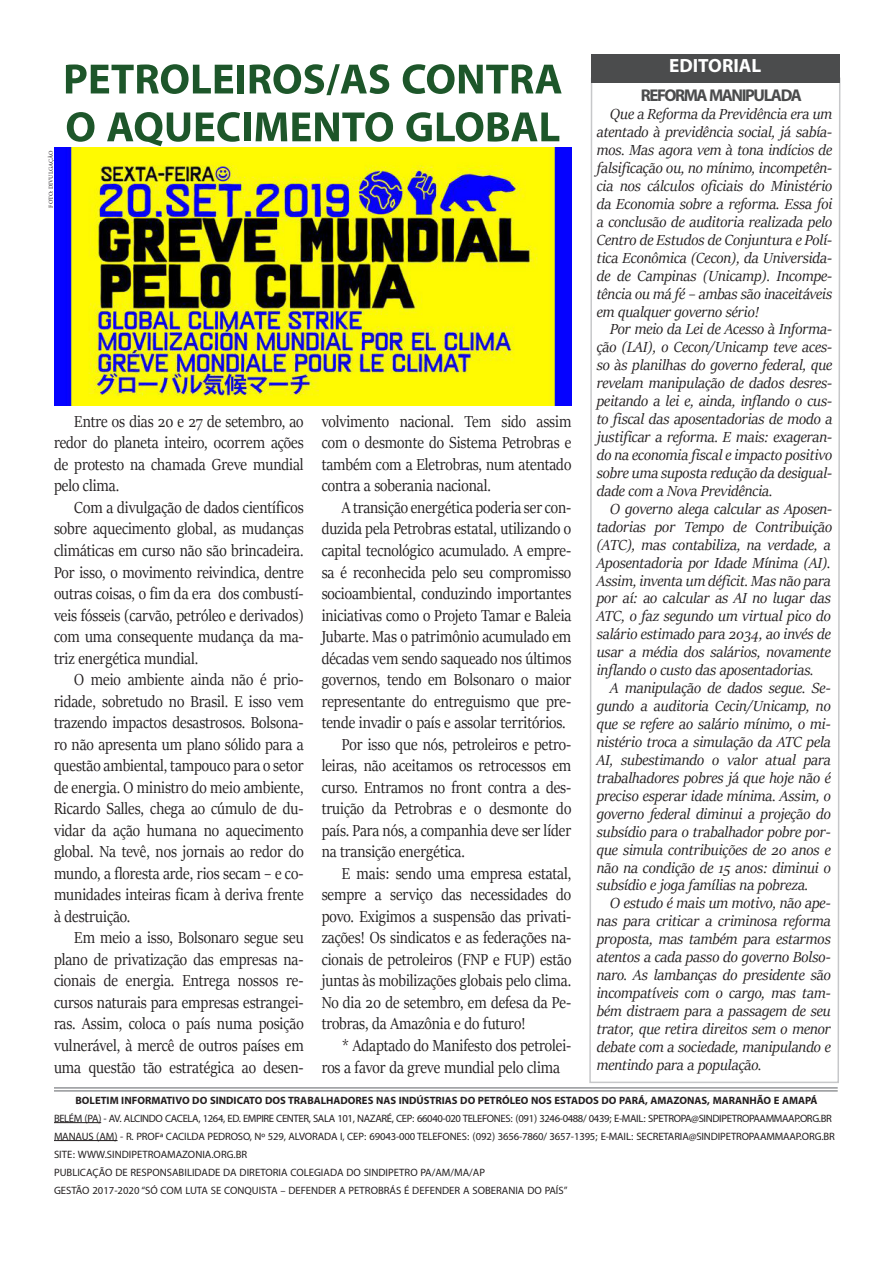
<style>
.page{position:relative;width:893px;height:1263px;background:#fff}
.page>*{position:absolute;margin:0;border:0;box-sizing:border-box;transform-origin:0 0}
.t1{font:700 59.85px/47.8px "Myriad Arabic";color:#1d562a}
.t2{font:700 26.85px "Myriad Arabic";color:#fff}
.t3{font:700 23.85px "Myriad Arabic";letter-spacing:-.06em;color:#4b4c4d}
.t4{font:18px/21.5px "Sitka Banner";color:#231f20;text-align:justify;scale:.89 1}
.t5{font:italic 16.5px/18px "Sitka Banner";color:#231f20;text-align:justify;scale:.96 1}
.t6{font:15px/18px "Myriad Arabic";letter-spacing:-.01em;color:#231f20}
.t7{font:700 15px "Myriad Arabic";color:#231f20}
.t8{font:6px "Minion Pro";letter-spacing:-.005em;color:#231f20}
</style>
<div class="page">
<svg style="left:589px;top:77px;width:252px;height:1006px"></svg>
<hr style="left:54px;top:1122px;width:47px;height:1px;background:#231f20">
<hr style="left:54px;top:1140px;width:64px;height:1px;background:#231f20">
<hr style="left:54px;top:1087px;width:784px;height:2px;background:#939598">
<hr style="left:54px;top:1090px;width:784px;height:2px;background:#939598">
<div style="left:591px;top:54px;width:249px;height:28px;background:#4b4c4d"></div>
<img style="left:54px;top:147px;width:517px;height:258px">
<h2 class="t2" style="left:669px;top:47px;width:94px">EDITORIAL</h2>
<h1 class="t1" style="left:63px;top:49px;width:501px">PETROLEIROS/AS CONTRA<br>O AQUECIMENTO GLOBAL</h1>
<h3 class="t3" style="left:641px;top:79px;width:163px">REFORMA MANIPULADA</h3>
<p class="t5" style="left:597px;top:105px;width:247px;text-indent:14px">Que a Reforma da Previdência era um atentado à previdência social, já sabía&shy;mos. Mas agora vem à tona indícios de falsificação ou, no mínimo, incompetên&shy;cia nos cálculos oficiais do Ministério da Economia sobre a reforma. Essa foi a conclusão de auditoria realizada pelo Centro de Estudos de Conjuntura e Polí&shy;tica Econômica (Cecon), da Universida&shy;de de Campinas (Unicamp). Incompe&shy;tência ou má fé – ambas são inaceitáveis em qualquer governo sério!</p>
<p class="t5" style="left:597px;top:320px;width:247px;text-indent:14px">Por meio da Lei de Acesso à Informa&shy;ção (LAI), o Cecon/Unicamp teve aces&shy;so às planilhas do governo federal, que revelam manipulação de dados desres&shy;peitando a lei e, ainda, inflando o cus&shy;to fiscal das aposentadorias de modo a justificar a reforma. E mais: exageran&shy;do na economia fiscal e impacto positivo sobre uma suposta redução da desigual&shy;dade com a Nova Previdência.</p>
<p class="t5" style="left:597px;top:499px;width:247px;text-indent:14px">O governo alega calcular as Aposen&shy;tadorias por Tempo de Contribuição (ATC), mas contabiliza, na verdade, a Aposentadoria por Idade Mínima (AI).<br>Assim, inventa um déficit. Mas não para por aí: ao calcular as AI no lugar das ATC, o faz segundo um virtual pico do salário estimado para 2034, ao invés de usar a média dos salários, novamente inflando o custo das aposentadorias.</p>
<p class="t5" style="left:597px;top:678px;width:245px;text-indent:14px">A manipulação de dados segue. Se&shy;gundo a auditoria Cecin/Unicamp, no que se refere ao salário mínimo, o mi&shy;nistério troca a simulação da ATC pela AI, subestimando o valor atual para trabalhadores pobres já que hoje não é preciso esperar idade mínima. Assim, o governo federal diminui a projeção do subsídio para o trabalhador pobre por&shy;que simula contribuições de 20 anos e não na condição de 15 anos: diminui o subsídio e joga famílias na pobreza.</p>
<p class="t5" style="left:597px;top:894px;width:245px;text-indent:14px">O estudo é mais um motivo, não ape&shy;nas para criticar a criminosa reforma proposta, mas também para estarmos atentos a cada passo do governo Bolso&shy;naro. As lambanças do presidente são incompatíveis com o cargo, mas tam&shy;bém distraem para a passagem de seu trator, que retira direitos sem o menor debate com a sociedade, manipulando e mentindo para a população.</p>
<p class="t7" style="left:75px;top:1090px;width:744px">BOLETIM INFORMATIVO DO SINDICATO DOS TRABALHADORES NAS INDÚSTRIAS DO PETRÓLEO NOS ESTADOS DO PARÁ, AMAZONAS, MARANHÃO E AMAPÁ</p>
<p class="t6" style="left:54px;top:1109px;width:782px">BELÉM (PA) - AV. ALCINDO CACELA, 1264, ED. EMPIRE CENTER, SALA 101, NAZARÉ, CEP: 66040-020 TELEFONES: (091) 3246-0488/ 0439; E-MAIL: SPETROPA@SINDIPETROPAAMMAAP.ORG.BR MANAUS (AM) - R. PROFª CACILDA PEDROSO, Nº 529, ALVORADA I, CEP: 69043-000 TELEFONES: (092) 3656-7860/ 3657-1395; E-MAIL: SECRETARIA@SINDIPETROPAAMMAAP.ORG.BR SITE: WWW.SINDIPETROAMAZONIA.ORG.BR<br>PUBLICAÇÃO DE RESPONSABILIDADE DA DIRETORIA COLEGIADA DO SINDIPETRO PA/AM/MA/AP<br>GESTÃO 2017-2020 “SÓ COM LUTA SE CONQUISTA – DEFENDER A PETROBRÁS É DEFENDER A SOBERANIA DO PAÍS”</p>
<p class="t8" style="left:47px;top:207px;width:59px;rotate:-90deg">FOTO: DIVULGAÇÃO</p>
<p class="t4" style="left:54px;top:410px;width:282px;text-indent:20px">Entre os dias 20 e 27 de setembro, ao redor do planeta inteiro, ocorrem ações de protesto na chamada Greve mundial pelo clima.</p>
<p class="t4" style="left:54px;top:496px;width:282px;text-indent:20px">Com a divulgação de dados científicos sobre aquecimento global, as mudanças climáticas em curso não são brincadeira.<br>Por isso, o movimento reivindica, dentre outras coisas, o fim da era dos combustí&shy;veis fósseis (carvão, petróleo e derivados) com uma consequente mudança da ma&shy;triz energética mundial.</p>
<p class="t4" style="left:54px;top:668px;width:282px;text-indent:20px">O meio ambiente ainda não é prio&shy;ridade, sobretudo no Brasil. E isso vem trazendo impactos desastrosos. Bolsona&shy;ro não apresenta um plano sólido para a questão ambiental, tampouco para o setor de energia. O ministro do meio ambiente, Ricardo Salles, chega ao cúmulo de du&shy;vidar da ação humana no aquecimento global. Na tevê, nos jornais ao redor do mundo, a floresta arde, rios secam – e co&shy;munidades inteiras ficam à deriva frente à destruição.</p>
<p class="t4" style="left:54px;top:926px;width:282px;text-indent:20px">Em meio a isso, Bolsonaro segue seu plano de privatização das empresas na&shy;cionais de energia. Entrega nossos re&shy;cursos naturais para empresas estrangei&shy;ras. Assim, coloca o país numa posição vulnerável, à mercê de outros países em uma questão tão estratégica ao desen-</p>
<p class="t4" style="left:322px;top:410px;width:282px">volvimento nacional. Tem sido assim com o desmonte do Sistema Petrobras e também com a Eletrobras, num atentado contra a soberania nacional.</p>
<p class="t4" style="left:342px;top:496px;width:259px">A transição energética poderia ser con-</p>
<p class="t4" style="left:322px;top:517px;width:282px">duzida pela Petrobras estatal, utilizando o</p>
<p class="t4" style="left:322px;top:539px;width:282px">capital tecnológico acumulado. A empre-</p>
<p class="t4" style="left:322px;top:560px;width:282px">sa é reconhecida pelo seu compromisso</p>
<p class="t4" style="left:322px;top:582px;width:282px">socioambiental, conduzindo importantes</p>
<p class="t4" style="left:322px;top:603px;width:282px">iniciativas como o Projeto Tamar e Baleia</p>
<p class="t4" style="left:322px;top:625px;width:282px">Jubarte. Mas o patrimônio acumulado em</p>
<p class="t4" style="left:322px;top:647px;width:282px">décadas vem sendo saqueado nos últimos</p>
<p class="t4" style="left:322px;top:668px;width:282px">governos, tendo em Bolsonaro o maior</p>
<p class="t4" style="left:322px;top:690px;width:282px">representante do entreguismo que pre-</p>
<p class="t4" style="left:322px;top:711px;width:276px">tende invadir o país e assolar territórios.</p>
<p class="t4" style="left:342px;top:733px;width:259px">Por isso que nós, petroleiros e petro-</p>
<p class="t4" style="left:322px;top:754px;width:282px">leiras, não aceitamos os retrocessos em</p>
<p class="t4" style="left:322px;top:776px;width:282px">curso. Entramos no front contra a des-</p>
<p class="t4" style="left:322px;top:797px;width:282px">truição da Petrobras e o desmonte do</p>
<p class="t4" style="left:322px;top:819px;width:282px">país. Para nós, a companhia deve ser líder</p>
<p class="t4" style="left:322px;top:840px;width:162px">na transição energética.</p>
<p class="t4" style="left:342px;top:862px;width:259px">E mais: sendo uma empresa estatal,</p>
<p class="t4" style="left:322px;top:883px;width:282px">sempre a serviço das necessidades do</p>
<p class="t4" style="left:322px;top:905px;width:282px">povo. Exigimos a suspensão das privati-</p>
<p class="t4" style="left:322px;top:926px;width:282px">zações! Os sindicatos e as federações na-</p>
<p class="t4" style="left:322px;top:948px;width:282px">cionais de petroleiros (FNP e FUP) estão</p>
<p class="t4" style="left:322px;top:969px;width:282px">juntas às mobilizações globais pelo clima.</p>
<p class="t4" style="left:322px;top:991px;width:282px">No dia 20 de setembro, em defesa da Pe-</p>
<p class="t4" style="left:322px;top:1012px;width:231px">trobras, da Amazônia e do futuro!</p>
<p class="t4" style="left:342px;top:1034px;width:259px">* Adaptado do Manifesto dos petrolei-</p>
<p class="t4" style="left:322px;top:1055px;width:269px">ros a favor da greve mundial pelo clima</p>
</div>
